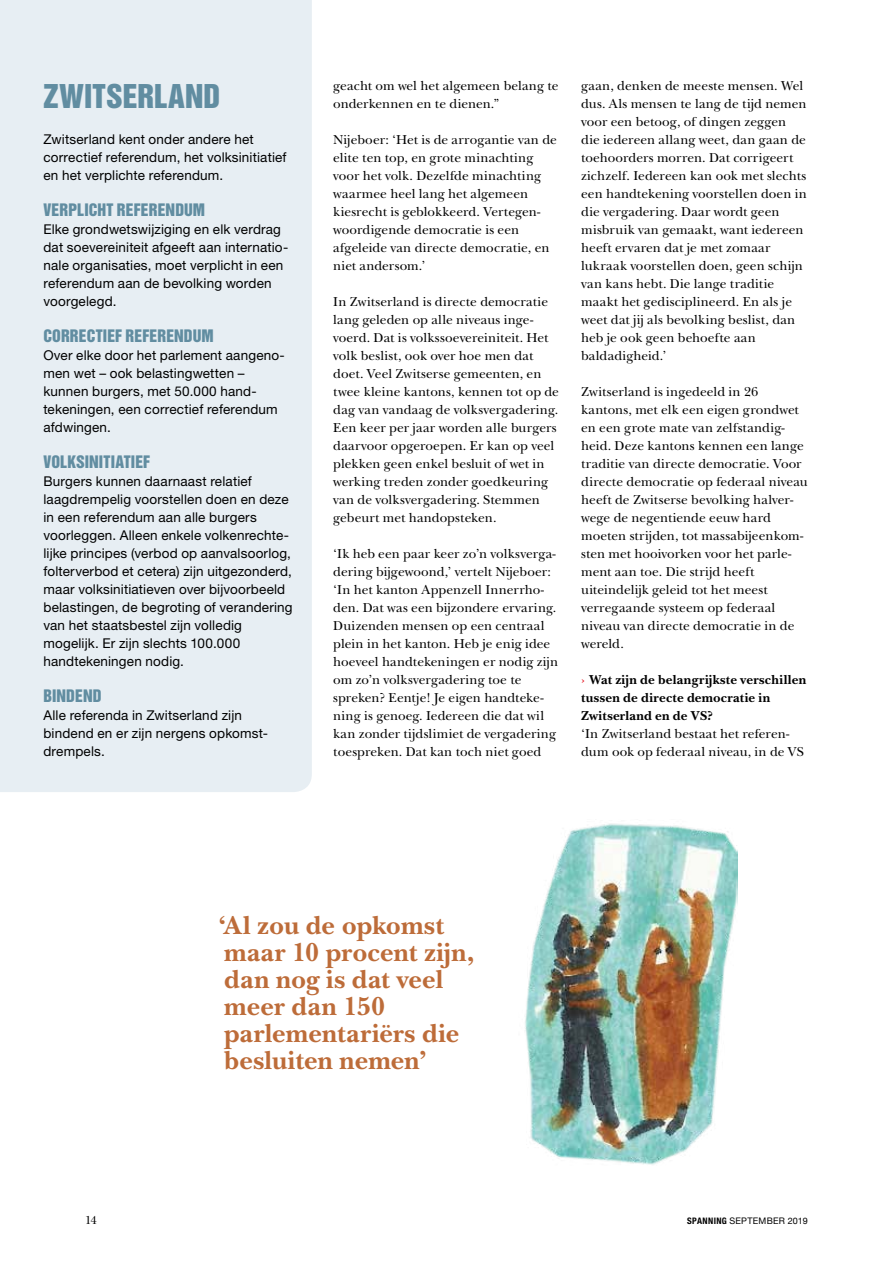
<style>
.page{position:relative;width:893px;height:1263px;background:#fff}
.page>*{position:absolute;margin:0;border:0;box-sizing:border-box;transform-origin:0 0}
.t1{font:30px "Helvetica Inserat LT Std";letter-spacing:.005em;color:#618da1}
.t2{font:700 27px/27px "New Baskerville Std";letter-spacing:.005em;color:#bd6c39}
.t3{font:15.75px "Helvetica Inserat LT Std";letter-spacing:.005em;color:#618da1}
.t4{font:13.5px/18px "New Baskerville Std";letter-spacing:.005em;color:#000}
.t5{font:13.5px/18px "Helvetica Neue LT Std";letter-spacing:.015em;color:#000}
.t6{font:700 13.5px/18px "New Baskerville Std";letter-spacing:.015em;color:#000}
.t7{font:12px "New Baskerville Std";color:#000}
.t8{font:9px "Helvetica Neue";letter-spacing:.025em;color:#000}
.s1{color:#e30613}
.s2{font-family:"Helvetica Neue LT Std";font-weight:700;font-stretch:condensed}
</style>
<div class="page">
<div style="left:0;top:0;width:312px;height:792px;background:#e7eef3"></div>
<img style="left:525px;top:823px;width:212px;height:342px">
<h1 class="t1" style="left:43px;top:78px;width:178px">ZWITSERLAND</h1>
<p class="t4" style="left:581px;top:77px;width:227px">gaan, denken de meeste mensen. Wel dus. Als mensen te lang de tijd nemen voor een betoog, of dingen zeggen die iedereen allang weet, dan gaan de toehoorders morren. Dat corrigeert zichzelf. Iedereen kan ook met slechts een handtekening voorstellen doen in die vergadering. Daar wordt geen misbruik van gemaakt, want iedereen heeft ervaren dat je met zomaar lukraak voorstellen doen, geen schijn van kans hebt. Die lange traditie maakt het gedisciplineerd. En als je weet dat jij als bevolking beslist, dan heb je ook geen behoefte aan baldadigheid.’</p>
<p class="t4" style="left:581px;top:383px;width:228px">Zwitserland is ingedeeld in 26 kantons, met elk een eigen grondwet en een grote mate van zelfstandig&shy;heid. Deze kantons kennen een lange traditie van directe democratie. Voor directe democratie op federaal niveau heeft de Zwitserse bevolking halver&shy;wege de negentiende eeuw hard moeten strijden, tot massabijeenkom&shy;sten met hooivorken voor het parle&shy;ment aan toe. Die strijd heeft uiteindelijk geleid tot het meest verregaande systeem op federaal niveau van directe democratie in de wereld.</p>
<p class="t6" style="left:581px;top:671px;width:227px"><span class="s1">›</span> Wat zijn de belangrijkste verschillen tussen de directe democratie in<br>Zwitserland en de VS?</p>
<p class="t4" style="left:581px;top:725px;width:224px">‘In Zwitserland bestaat het referen&shy;dum ook op federaal niveau, in de VS</p>
<p class="t4" style="left:333px;top:77px;width:227px">geacht om wel het algemeen belang te onderkennen en te dienen.”</p>
<p class="t4" style="left:333px;top:131px;width:225px">Nijeboer: ‘Het is de arrogantie van de elite ten top, en grote minachting voor het volk. Dezelfde minachting waarmee heel lang het algemeen kiesrecht is geblokkeerd. Vertegen&shy;woordigende democratie is een afgeleide van directe democratie, en niet andersom.’</p>
<p class="t4" style="left:333px;top:293px;width:227px">In Zwitserland is directe democratie lang geleden op alle niveaus inge&shy;voerd. Dat is volkssoevereiniteit. Het volk beslist, ook over hoe men dat doet. Veel Zwitserse gemeenten, en twee kleine kantons, kennen tot op de dag van vandaag de volksvergadering.<br>Een keer per jaar worden alle burgers daarvoor opgeroepen. Er kan op veel plekken geen enkel besluit of wet in werking treden zonder goedkeuring van de volksvergadering. Stemmen gebeurt met handopsteken.</p>
<p class="t4" style="left:333px;top:545px;width:226px">‘Ik heb een paar keer zo’n volksverga&shy;dering bijgewoond,’ vertelt Nijeboer: ‘In het kanton Appenzell Innerrho&shy;den. Dat was een bijzondere ervaring.<br>Duizenden mensen op een centraal plein in het kanton. Heb je enig idee hoeveel handtekeningen er nodig zijn om zo’n volksvergadering toe te spreken? Eentje! Je eigen handteke&shy;ning is genoeg. Iedereen die dat wil kan zonder tijdslimiet de vergadering toespreken. Dat kan toch niet goed</p>
<p class="t5" style="left:43px;top:130px;width:245px">Zwitserland kent onder andere het correctief referendum, het volksinitiatief en het verplichte referendum.</p>
<p class="t3" style="left:43px;top:200px;width:163px">VERPLICHT REFERENDUM</p>
<p class="t5" style="left:43px;top:220px;width:246px">Elke grondwetswijziging en elk verdrag dat soevereiniteit afgeeft aan internatio&shy;nale organisaties, moet verplicht in een referendum aan de bevolking worden voorgelegd.</p>
<p class="t3" style="left:43px;top:326px;width:172px">CORRECTIEF REFERENDUM</p>
<p class="t5" style="left:43px;top:346px;width:243px">Over elke door het parlement aangeno&shy;men wet – ook belastingwetten – kunnen burgers, met 50.000 hand&shy;tekeningen, een correctief referendum afdwingen.</p>
<p class="t3" style="left:43px;top:452px;width:108px">VOLKSINITIATIEF</p>
<p class="t5" style="left:43px;top:472px;width:251px">Burgers kunnen daarnaast relatief laagdrempelig voorstellen doen en deze in een referendum aan alle burgers voorleggen. Alleen enkele volkenrechte&shy;lijke principes (verbod op aanvalsoorlog, folterverbod et cetera) zijn uitgezonderd, maar volksinitiatieven over bijvoorbeeld belastingen, de begroting of verandering van het staatsbestel zijn volledig mogelijk. Er zijn slechts 100.000 handtekeningen nodig.</p>
<p class="t3" style="left:43px;top:686px;width:60px">BINDEND</p>
<p class="t5" style="left:43px;top:706px;width:226px">Alle referenda in Zwitserland zijn bindend en er zijn nergens opkomst&shy;drempels.</p>
<h2 class="t2" style="left:219px;top:912px;width:257px">‘Al zou de opkomst maar 10 procent zijn, dan nog is dat veel meer dan 150 parlementariërs die besluiten nemen’</h2>
<p class="t7" style="left:85px;top:1213px;width:13px">14</p>
<p class="t8" style="left:687px;top:1214px;width:122px"><span class="s2">SPANNING</span> SEPTEMBER 2019</p>
</div>
